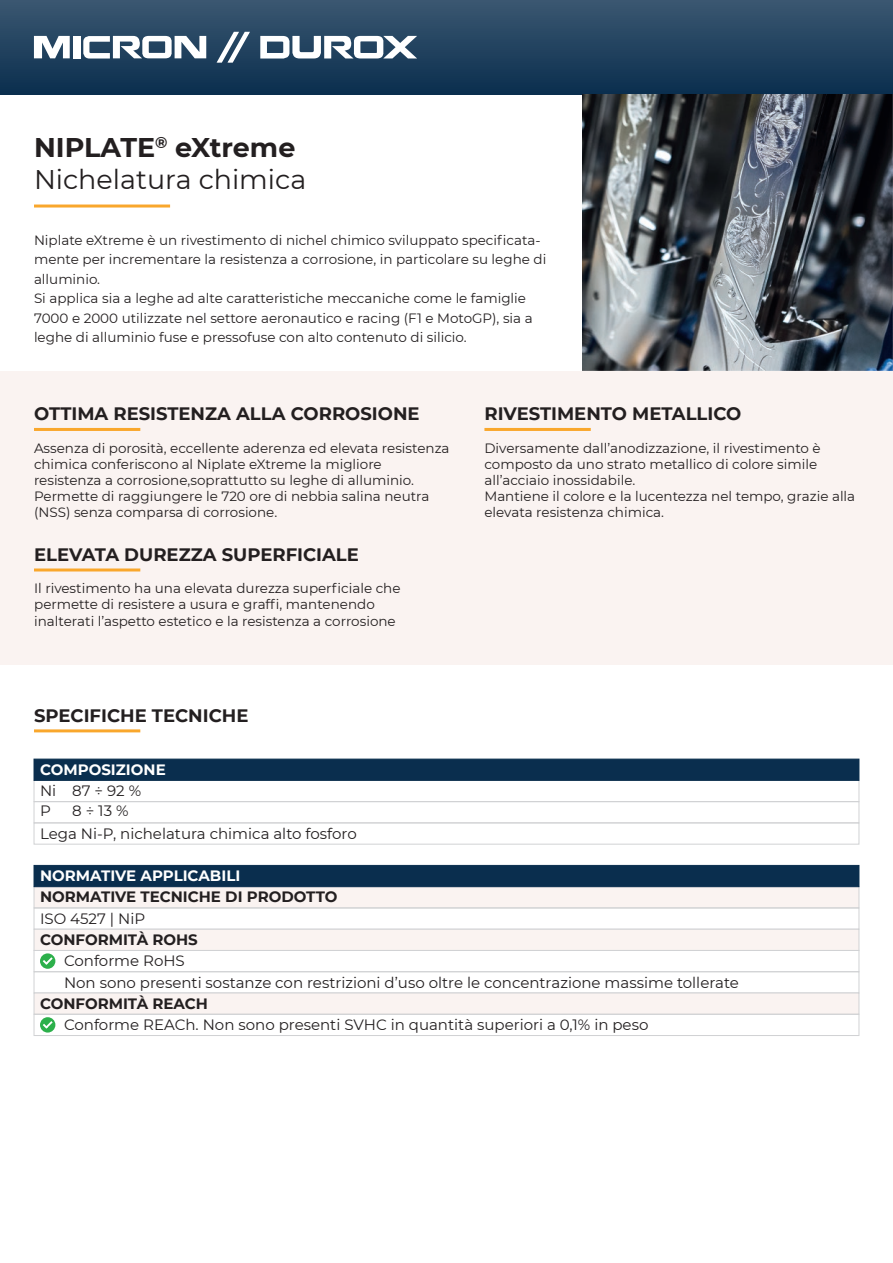
<style>
.page{position:relative;width:893px;height:1263px;background:#fff}
.page>*{position:absolute;margin:0;border:0;box-sizing:border-box;transform-origin:0 0}
.t1{font:27px/32.4px "Montserrat";color:#231f20}
.t2{font:700 18px "Montserrat";color:#231f20}
.t3{font:15px/20.2px "Montserrat";color:#231f20}
.t4{font:700 15px "Montserrat";color:#231f20}
.t5{font:700 15px "Montserrat";color:#fff}
.t6{font:13.5px/16.2px "Montserrat";color:#231f20}
.s1{font-weight:700}
</style>
<div class="page">
<div style="left:0;top:371px;width:893px;height:293px;background:#faf3f1"></div>
<div style="left:0;top:0;width:893px;height:94px;background:linear-gradient(to bottom,#3b5871,#0b2f4f)"></div>
<hr style="left:34px;top:205px;width:136px;height:3px;background:#f9a72c">
<hr style="left:34px;top:428px;width:106px;height:3px;background:#f9a72c">
<hr style="left:484px;top:428px;width:107px;height:3px;background:#f9a72c">
<hr style="left:34px;top:729px;width:106px;height:3px;background:#f9a72c">
<div style="left:34px;top:822px;width:825px;height:22px;border:1px solid #d1d2d4"></div>
<div style="left:34px;top:801px;width:825px;height:22px;border:1px solid #d1d2d4"></div>
<div style="left:34px;top:886px;width:825px;height:22px;background:#faf3f1;border:1px solid #d1d2d4"></div>
<div style="left:34px;top:907px;width:825px;height:22px;border:1px solid #d1d2d4"></div>
<div style="left:34px;top:929px;width:825px;height:22px;background:#faf3f1;border:1px solid #d1d2d4"></div>
<div style="left:34px;top:950px;width:825px;height:22px;border:1px solid #d1d2d4"></div>
<svg style="left:40px;top:953px;width:15px;height:16px"></svg>
<svg style="left:41px;top:955px;width:14px;height:12px"></svg>
<div style="left:34px;top:971px;width:825px;height:22px;border:1px solid #d1d2d4"></div>
<div style="left:34px;top:992px;width:825px;height:23px;background:#faf3f1;border:1px solid #d1d2d4"></div>
<div style="left:34px;top:1014px;width:825px;height:22px;border:1px solid #d1d2d4"></div>
<svg style="left:40px;top:1017px;width:15px;height:15px"></svg>
<svg style="left:41px;top:1019px;width:14px;height:12px"></svg>
<div style="left:34px;top:865px;width:825px;height:22px;background:#0a2e4e;border:1px solid #0a2e4e"></div>
<div style="left:34px;top:759px;width:825px;height:22px;background:#0a2e4e;border:1px solid #0a2e4e"></div>
<svg style="left:34px;top:36px;width:36px;height:22px"></svg>
<div style="left:73px;top:36px;width:7px;height:22px;background:#fff"></div>
<svg style="left:83px;top:36px;width:123px;height:23px"></svg>
<svg style="left:260px;top:36px;width:157px;height:23px"></svg>
<svg style="left:216px;top:31px;width:35px;height:33px"></svg>
<hr style="left:34px;top:568px;width:106px;height:3px;background:#f9a72c">
<img style="left:582px;top:94px;width:311px;height:277px">
<h1 class="t1" style="left:34px;top:130px;width:274px"><span class="s1">NIPLATE</span><sup>®</sup> <span class="s1">eXtreme<br></span>Nichelatura chimica</h1>
<p class="t6" style="left:34px;top:229px;width:514px;line-height:19.5px">Niplate eXtreme è un rivestimento di nichel chimico sviluppato specificata&shy;mente per incrementare la resistenza a corrosione, in particolare su leghe di alluminio.<br>Si applica sia a leghe ad alte caratteristiche meccaniche come le famiglie 7000 e 2000 utilizzate nel settore aeronautico e racing (F1 e MotoGP), sia a leghe di alluminio fuse e pressofuse con alto contenuto di silicio.</p>
<h2 class="t2" style="left:34px;top:401px;width:387px">OTTIMA RESISTENZA ALLA CORROSIONE</h2>
<p class="t6" style="left:34px;top:439px;width:417px">Assenza di porosità, eccellente aderenza ed elevata resistenza chimica conferiscono al Niplate eXtreme la migliore resistenza a corrosione,soprattutto su leghe di alluminio.<br>Permette di raggiungere le 720 ore di nebbia salina neutra (NSS) senza comparsa di corrosione.</p>
<h2 class="t2" style="left:34px;top:541px;width:326px">ELEVATA DUREZZA SUPERFICIALE</h2>
<p class="t6" style="left:34px;top:580px;width:368px">Il rivestimento ha una elevata durezza superficiale che permette di resistere a usura e graffi, mantenendo inalterati l’aspetto estetico e la resistenza a corrosione</p>
<h2 class="t2" style="left:34px;top:703px;width:216px">SPECIFICHE TECNICHE</h2>
<p class="t5" style="left:40px;top:759px;width:127px">COMPOSIZIONE</p>
<p class="t3" style="left:72px;top:780px;width:70px">87 ÷ 92 %<br>8 ÷ 13 %</p>
<p class="t3" style="left:40px;top:780px;width:18px">Ni<br>P</p>
<p class="t3" style="left:40px;top:823px;width:318px">Lega Ni-P, nichelatura chimica alto fosforo</p>
<p class="t5" style="left:40px;top:865px;width:202px">NORMATIVE APPLICABILI</p>
<h2 class="t2" style="left:484px;top:401px;width:258px">RIVESTIMENTO METALLICO</h2>
<p class="t6" style="left:484px;top:439px;width:372px">Diversamente dall’anodizzazione, il rivestimento è composto da uno strato metallico di colore simile all’acciaio inossidabile.<br>Mantiene il colore e la lucentezza nel tempo, grazie alla elevata resistenza chimica.</p>
<p class="t4" style="left:40px;top:886px;width:299px">NORMATIVE TECNICHE DI PRODOTTO</p>
<p class="t3" style="left:40px;top:908px;width:107px">ISO 4527 | NiP</p>
<p class="t4" style="left:40px;top:929px;width:159px">CONFORMITÀ ROHS</p>
<p class="t3" style="left:64px;top:950px;width:676px;line-height:21.3px">Conforme RoHS<br>Non sono presenti sostanze con restrizioni d’uso oltre le concentrazione massime tollerate</p>
<p class="t4" style="left:40px;top:992px;width:169px">CONFORMITÀ REACH</p>
<p class="t3" style="left:64px;top:1014px;width:586px">Conforme REACh. Non sono presenti SVHC in quantità superiori a 0,1% in peso</p>
</div>
